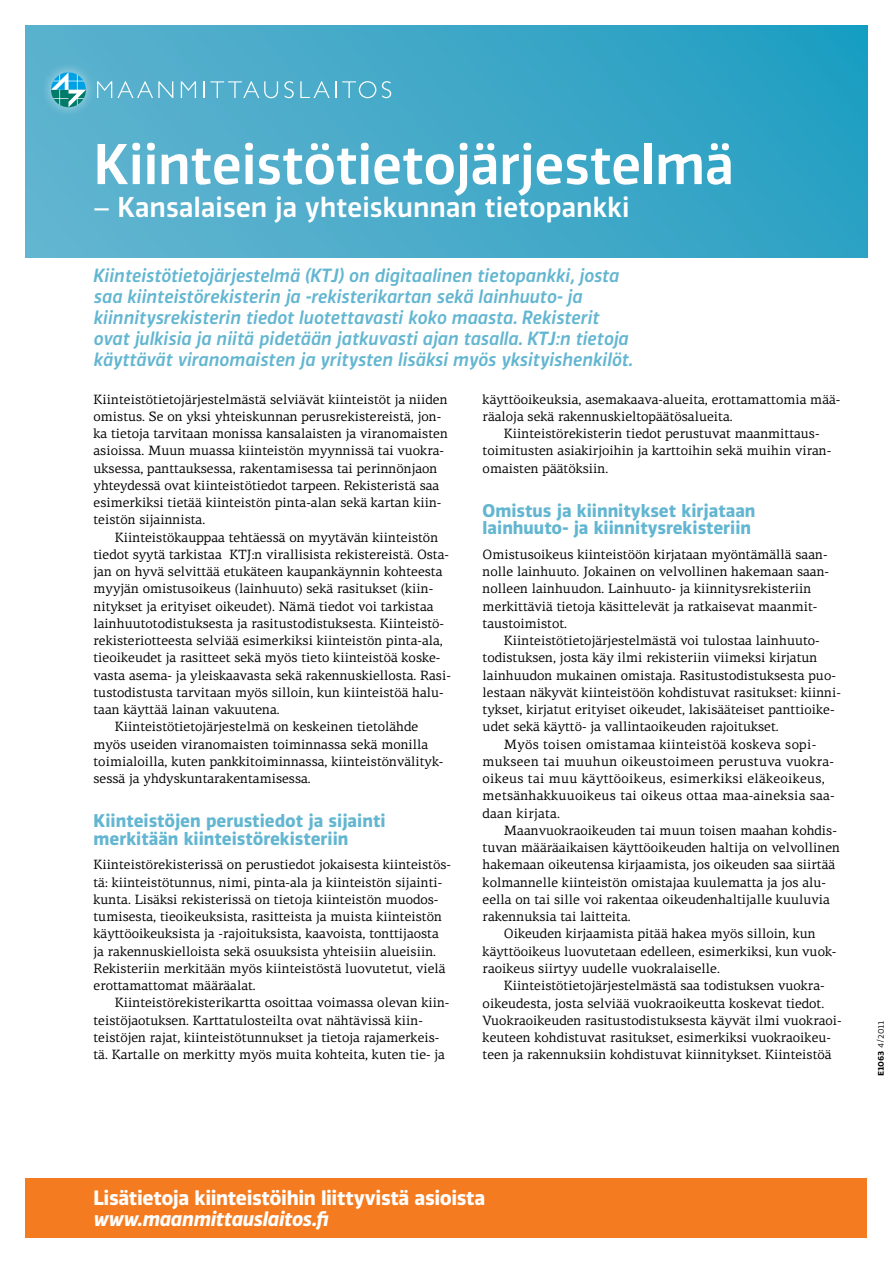
<style>
.page{position:relative;width:893px;height:1263px;background:#fff}
.page>*{position:absolute;margin:0;border:0;box-sizing:border-box;transform-origin:0 0}
.t1{font:500 54px "Vinkel";letter-spacing:-.025em;color:#fff}
.t2{font:500 27px "Vinkel";letter-spacing:-.015em;color:#fff}
.t3{font:700 19.5px "Vinkel";letter-spacing:-.02em;color:#fff}
.t4{font:italic 700 19.5px "Vinkel";letter-spacing:-.02em;color:#fff}
.t5{font:italic 500 18px/21px "Vinkel";letter-spacing:-.01em;color:#63b6d1}
.t6{font:700 17.25px/18px "Vinkel";color:#63b6d1}
.t7{font:13.5px/17.2px "PF Centro Serif Pro";color:#000}
.t8{font:13.5px "PF Centro Serif Pro";letter-spacing:.02em;color:#000}
.t9{font:300 9.75px "Vinkel";color:#000}
.s1{font-weight:500}
</style>
<div class="page">
<div style="left:26px;top:26px;width:841px;height:231px;background:linear-gradient(to right,#61b4cf,#259fc2)"></div>
<div style="left:41px;top:61px;width:56px;height:57px;background:#fff;opacity:.6"></div>
<svg style="left:51px;top:72px;width:35px;height:35px"></svg>
<svg style="left:97px;top:81px;width:76px;height:17px"></svg>
<svg style="left:181px;top:81px;width:15px;height:17px"></svg>
<svg style="left:203px;top:81px;width:75px;height:17px"></svg>
<svg style="left:284px;top:81px;width:10px;height:17px"></svg>
<svg style="left:300px;top:81px;width:76px;height:17px"></svg>
<svg style="left:382px;top:81px;width:9px;height:17px"></svg>
<div style="left:26px;top:1178px;width:841px;height:59px;background:#f47b20"></div>
<h1 class="t1" style="left:94px;top:128px;width:642px">Kiinteistötietojärjestelmä</h1>
<h2 class="t2" style="left:94px;top:189px;width:538px">– Kansalaisen ja yhteiskunnan tietopankki</h2>
<p class="t5" style="left:94px;top:265px;width:541px">Kiinteistötietojärjestelmä (KTJ) on digitaalinen tietopankki, josta saa kiinteistörekisterin ja -rekisterikartan sekä lainhuuto- ja kiinnitysrekisterin tiedot luotettavasti koko maasta. Rekisterit ovat julkisia ja niitä pidetään jatkuvasti ajan tasalla. KTJ:n tietoja käyttävät viranomaisten ja yritysten lisäksi myös yksityishenkilöt.</p>
<p class="t7" style="left:94px;top:390px;width:356px">Kiinteistötietojärjestelmästä selviävät kiinteistöt ja niiden omistus. Se on yksi yhteiskunnan perusrekistereistä, jon&shy;ka tietoja tarvitaan monissa kansalaisten ja viranomaisten asioissa. Muun muassa kiinteistön myynnissä tai vuokra&shy;uksessa, panttauksessa, rakentamisessa tai perinnönjaon yhteydessä ovat kiinteistötiedot tarpeen. Rekisteristä saa esimerkiksi tietää kiinteistön pinta-alan sekä kartan kiin&shy;teistön sijainnista.</p>
<p class="t7" style="left:115px;top:528px;width:325px">Kiinteistökauppaa tehtäessä on myytävän kiinteistön</p>
<p class="t7" style="left:94px;top:546px;width:357px">tiedot syytä tarkistaa KTJ:n virallisista rekistereistä. Osta-</p>
<p class="t7" style="left:94px;top:563px;width:350px">jan on hyvä selvittää etukäteen kaupankäynnin kohteesta</p>
<p class="t7" style="left:94px;top:580px;width:341px">myyjän omistusoikeus (lainhuuto) sekä rasitukset (kiin-</p>
<p class="t7" style="left:94px;top:597px;width:342px">nitykset ja erityiset oikeudet). Nämä tiedot voi tarkistaa</p>
<p class="t7" style="left:94px;top:615px;width:352px">lainhuutotodistuksesta ja rasitustodistuksesta. Kiinteistö-</p>
<p class="t7" style="left:94px;top:632px;width:351px">rekisteriotteesta selviää esimerkiksi kiinteistön pinta-ala,</p>
<p class="t7" style="left:94px;top:649px;width:348px">tieoikeudet ja rasitteet sekä myös tieto kiinteistöä koske-</p>
<p class="t7" style="left:94px;top:666px;width:359px">vasta asema- ja yleiskaavasta sekä rakennuskiellosta. Rasi-</p>
<p class="t7" style="left:94px;top:684px;width:352px">tustodistusta tarvitaan myös silloin, kun kiinteistöä halu-</p>
<p class="t7" style="left:94px;top:701px;width:188px">taan käyttää lainan vakuutena.</p>
<p class="t7" style="left:115px;top:718px;width:305px">Kiinteistötietojärjestelmä on keskeinen tietolähde</p>
<p class="t7" style="left:94px;top:735px;width:336px">myös useiden viranomaisten toiminnassa sekä monilla</p>
<p class="t7" style="left:94px;top:753px;width:351px">toimialoilla, kuten pankkitoiminnassa, kiinteistönvälityk-</p>
<p class="t7" style="left:94px;top:770px;width:219px">sessä ja yhdyskuntarakentamisessa.</p>
<p class="t6" style="left:94px;top:812px;width:294px">Kiinteistöjen perustiedot ja sijainti merkitään kiinteistörekisteriin</p>
<p class="t7" style="left:94px;top:856px;width:359px">Kiinteistörekisterissä on perustiedot jokaisesta kiinteistös&shy;tä: kiinteistötunnus, nimi, pinta-ala ja kiinteistön sijainti&shy;kunta. Lisäksi rekisterissä on tietoja kiinteistön muodos&shy;tumisesta, tieoikeuksista, rasitteista ja muista kiinteistön käyttöoikeuksista ja -rajoituksista, kaavoista, tonttijaosta ja rakennuskielloista sekä osuuksista yhteisiin alueisiin.<br>Rekisteriin merkitään myös kiinteistöstä luovutetut, vielä erottamattomat määräalat.</p>
<p class="t7" style="left:94px;top:994px;width:357px;text-indent:21px">Kiinteistörekisterikartta osoittaa voimassa olevan kiin&shy;teistöjaotuksen. Karttatulosteilta ovat nähtävissä kiin&shy;teistöjen rajat, kiinteistötunnukset ja tietoja rajamerkeis&shy;tä. Kartalle on merkitty myös muita kohteita, kuten tie- ja</p>
<p class="t7" style="left:483px;top:390px;width:359px">käyttöoikeuksia, asemakaava-alueita, erottamattomia mää-</p>
<p class="t7" style="left:483px;top:408px;width:251px">räaloja sekä rakennuskieltopäätösalueita.</p>
<p class="t7" style="left:504px;top:425px;width:317px">Kiinteistörekisterin tiedot perustuvat maanmittaus-</p>
<p class="t7" style="left:483px;top:442px;width:350px">toimitusten asiakirjoihin ja karttoihin sekä muihin viran-</p>
<p class="t7" style="left:483px;top:459px;width:127px">omaisten päätöksiin.</p>
<p class="t6" style="left:483px;top:501px;width:274px">Omistus ja kiinnitykset kirjataan lainhuuto- ja kiinnitysrekisteriin</p>
<p class="t7" style="left:483px;top:546px;width:348px">Omistusoikeus kiinteistöön kirjataan myöntämällä saan&shy;nolle lainhuuto. Jokainen on velvollinen hakemaan saan&shy;nolleen lainhuudon. Lainhuuto- ja kiinnitysrekisteriin merkittäviä tietoja käsittelevät ja ratkaisevat maanmit&shy;taustoimistot.</p>
<p class="t7" style="left:504px;top:632px;width:317px">Kiinteistötietojärjestelmästä voi tulostaa lainhuuto-</p>
<p class="t7" style="left:483px;top:649px;width:336px">todistuksen, josta käy ilmi rekisteriin viimeksi kirjatun</p>
<p class="t7" style="left:483px;top:666px;width:355px">lainhuudon mukainen omistaja. Rasitustodistuksesta puo-</p>
<p class="t7" style="left:483px;top:684px;width:360px">lestaan näkyvät kiinteistöön kohdistuvat rasitukset: kiinni-</p>
<p class="t7" style="left:483px;top:701px;width:353px">tykset, kirjatut erityiset oikeudet, lakisääteiset panttioike-</p>
<p class="t7" style="left:483px;top:718px;width:297px">udet sekä käyttö- ja vallintaoikeuden rajoitukset.</p>
<p class="t8" style="left:504px;top:736px;width:314px">Myös toisen omistamaa kiinteistöä koskeva sopi-</p>
<p class="t8" style="left:483px;top:753px;width:353px">mukseen tai muuhun oikeustoimeen perustuva vuokra-</p>
<p class="t8" style="left:483px;top:770px;width:344px">oikeus tai muu käyttöoikeus, esimerkiksi eläkeoikeus,</p>
<p class="t8" style="left:483px;top:788px;width:354px">metsänhakkuuoikeus tai oikeus ottaa maa-aineksia saa-</p>
<p class="t8" style="left:483px;top:805px;width:79px">daan kirjata.</p>
<p class="t7" style="left:504px;top:822px;width:334px">Maanvuokraoikeuden tai muun toisen maahan kohdis-</p>
<p class="t7" style="left:483px;top:839px;width:359px">tuvan määräaikaisen käyttöoikeuden haltija on velvollinen</p>
<p class="t7" style="left:483px;top:856px;width:354px">hakemaan oikeutensa kirjaamista, jos oikeuden saa siirtää</p>
<p class="t7" style="left:483px;top:873px;width:345px">kolmannelle kiinteistön omistajaa kuulematta ja jos alu-</p>
<p class="t7" style="left:483px;top:891px;width:349px">eella on tai sille voi rakentaa oikeudenhaltijalle kuuluvia</p>
<p class="t7" style="left:483px;top:908px;width:150px">rakennuksia tai laitteita.</p>
<p class="t7" style="left:504px;top:925px;width:313px">Oikeuden kirjaamista pitää hakea myös silloin, kun</p>
<p class="t7" style="left:483px;top:942px;width:355px">käyttöoikeus luovutetaan edelleen, esimerkiksi, kun vuok-</p>
<p class="t7" style="left:483px;top:960px;width:239px">raoikeus siirtyy uudelle vuokralaiselle.</p>
<p class="t7" style="left:504px;top:977px;width:322px">Kiinteistötietojärjestelmästä saa todistuksen vuokra-</p>
<p class="t7" style="left:483px;top:994px;width:343px">oikeudesta, josta selviää vuokraoikeutta koskevat tiedot.</p>
<p class="t7" style="left:483px;top:1011px;width:361px">Vuokraoikeuden rasitustodistuksesta käyvät ilmi vuokraoi-</p>
<p class="t7" style="left:483px;top:1029px;width:350px">keuteen kohdistuvat rasitukset, esimerkiksi vuokraoikeu-</p>
<p class="t7" style="left:483px;top:1046px;width:350px">teen ja rakennuksiin kohdistuvat kiinnitykset. Kiinteistöä</p>
<p class="t9" style="left:874px;top:1076px;width:58px;rotate:-90deg"><span class="s1">e1063</span> 4/2011</p>
<h3 class="t3" style="left:94px;top:1184px;width:393px">Lisätietoja kiinteistöihin liittyvistä asioista</h3>
<h3 class="t4" style="left:94px;top:1205px;width:237px">www.maanmittauslaitos.fi</h3>
</div>
